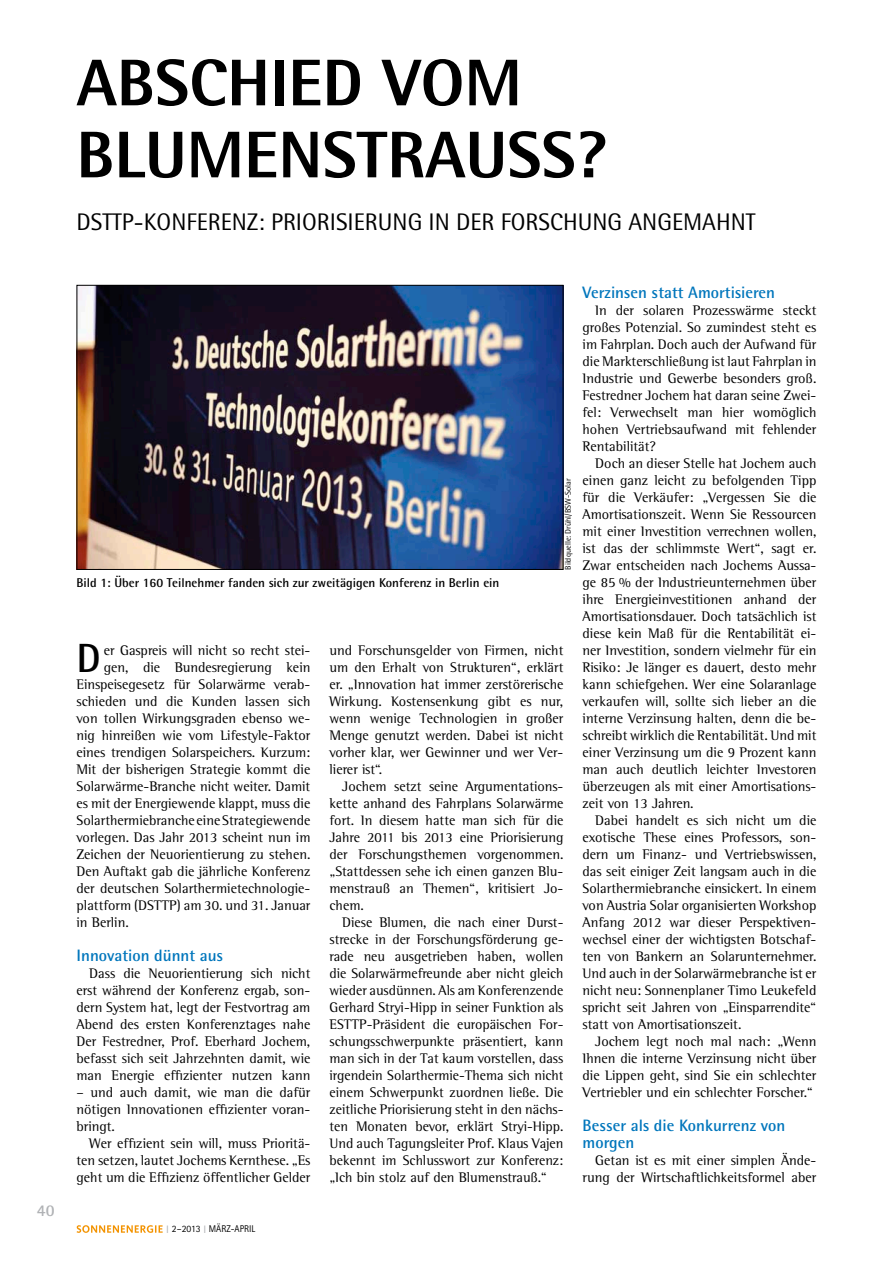
<style>
.page{position:relative;width:893px;height:1263px;background:#fff}
.page>*{position:absolute;margin:0;border:0;box-sizing:border-box;transform-origin:0 0}
.t1{font:800 66px/72px "Rotis Semi Sans Std";color:#000}
.t2{font:700 40.8px "Rotis Semi Sans Std";color:#000}
.t3{font:24px "Rotis Semi Sans Std";color:#000}
.t4{font:700 16.5px/17px "Rotis Semi Sans Std";color:#0076bc}
.t5{font:700 16.5px "Rotis Semi Sans Std";color:#b0b2b5}
.t6{font:14.25px/17px "Rotis Semi Serif Std";color:#000;text-align:justify}
.t7{font:700 12.75px "Rotis Semi Sans Std";color:#000}
.t8{font:9.75px "Rotis Sans Serif Std";color:#000}
.t9{font:8.25px "Rotis Semi Sans Std";color:#000}
.s1{font-size:10.8px;color:#b0b2b5}
</style>
<div class="page">
<svg style="left:77px;top:1225px;width:86px;height:8px"></svg>
<img style="left:79px;top:287px;width:482px;height:281px">
<div style="left:77px;top:285px;width:486px;height:285px;border:1px solid #000"></div>
<h1 class="t1" style="left:77px;top:46px;width:531px">ABSCHIED VOM<br>BLUMENSTRAUSS?</h1>
<h3 class="t3" style="left:77px;top:207px;width:681px">DSTTP-KONFERENZ: PRIORISIERUNG IN DER FORSCHUNG ANGEMAHNT</h3>
<p class="t5" style="left:37px;top:1200px;width:19px">40</p>
<p class="t7" style="left:77px;top:575px;width:424px">Bild 1: Über 160 Teilnehmer fanden sich zur zweitägigen Konferenz in Berlin ein</p>
<p class="t9" style="left:563px;top:570px;width:93px;rotate:-90deg">BILDQUELLE: DRÜ HL/BSW-SOLAR</p>
<h2 class="t2" style="left:77px;top:633px;width:26px">D</h2>
<p class="t6" style="left:104px;top:642px;width:208px">er Gaspreis will nicht so recht stei-</p>
<p class="t6" style="left:104px;top:659px;width:208px">gen, die Bundesregierung kein</p>
<p class="t6" style="left:77px;top:676px;width:235px">Einspeisegesetz für Solarwärme verab-</p>
<p class="t6" style="left:77px;top:693px;width:235px">schieden und die Kunden lassen sich</p>
<p class="t6" style="left:77px;top:710px;width:235px">von tollen Wirkungsgraden ebenso we-</p>
<p class="t6" style="left:77px;top:727px;width:235px">nig hinreißen wie vom Lifestyle-Faktor</p>
<p class="t6" style="left:77px;top:744px;width:235px">eines trendigen Solarspeichers. Kurzum:</p>
<p class="t6" style="left:77px;top:761px;width:235px">Mit der bisherigen Strategie kommt die</p>
<p class="t6" style="left:77px;top:778px;width:235px">Solarwärme-Branche nicht weiter. Damit</p>
<p class="t6" style="left:77px;top:795px;width:235px">es mit der Energiewende klappt, muss die</p>
<p class="t6" style="left:77px;top:812px;width:235px">Solarthermiebranche eine Strategiewende</p>
<p class="t6" style="left:77px;top:829px;width:235px">vorlegen. Das Jahr 2013 scheint nun im</p>
<p class="t6" style="left:77px;top:846px;width:235px">Zeichen der Neuorientierung zu stehen.</p>
<p class="t6" style="left:77px;top:863px;width:235px">Den Auftakt gab die jährliche Konferenz</p>
<p class="t6" style="left:77px;top:880px;width:235px">der deutschen Solarthermietechnologie-</p>
<p class="t6" style="left:77px;top:897px;width:235px">plattform (DSTTP) am 30. und 31. Januar</p>
<p class="t6" style="left:77px;top:914px;width:54px">in Berlin.</p>
<p class="t4" style="left:77px;top:947px;width:148px">Innovation dünnt aus</p>
<p class="t6" style="left:77px;top:965px;width:235px;text-indent:13px">Dass die Neuorientierung sich nicht erst während der Konferenz ergab, son&shy;dern System hat, legt der Festvortrag am Abend des ersten Konferenztages nahe Der Festredner, Prof. Eberhard Jochem, befasst sich seit Jahrzehnten damit, wie man Energie effizienter nutzen kann</p>
<p class="t6" style="left:77px;top:1084px;width:235px">– und auch damit, wie man die dafür nötigen Innovationen effizienter voran&shy;bringt.</p>
<p class="t6" style="left:77px;top:1135px;width:235px;text-indent:13px">Wer effizient sein will, muss Prioritä&shy;ten setzen, lautet Jochems Kernthese. „Es geht um die Effizienz öffentlicher Gelder</p>
<p class="t6" style="left:330px;top:642px;width:235px">und Forschunsgelder von Firmen, nicht um den Erhalt von Strukturen“, erklärt er. „Innovation hat immer zerstörerische Wirkung. Kostensenkung gibt es nur, wenn wenige Technologien in großer Menge genutzt werden. Dabei ist nicht vorher klar, wer Gewinner und wer Ver&shy;lierer ist“.</p>
<p class="t6" style="left:330px;top:778px;width:235px;text-indent:13px">Jochem setzt seine Argumentations&shy;kette anhand des Fahrplans Solarwärme fort. In diesem hatte man sich für die Jahre 2011 bis 2013 eine Priorisierung der Forschungsthemen vorgenommen. „Stattdessen sehe ich einen ganzen Blu&shy;menstrauß an Themen“, kritisiert Jo&shy;chem.</p>
<p class="t6" style="left:330px;top:914px;width:235px;text-indent:13px">Diese Blumen, die nach einer Durst&shy;strecke in der Forschungsförderung ge&shy;rade neu ausgetrieben haben, wollen die Solarwärmefreunde aber nicht gleich wieder ausdünnen. Als am Konferenzende Gerhard Stryi-Hipp in seiner Funktion als ESTTP-Präsident die europäischen For&shy;schungsschwerpunkte präsentiert, kann man sich in der Tat kaum vorstellen, dass irgendein Solarthermie-Thema sich nicht einem Schwerpunkt zuordnen ließe. Die zeitliche Priorisierung steht in den nächs&shy;ten Monaten bevor, erklärt Stryi-Hipp.<br>Und auch Tagungsleiter Prof. Klaus Vajen bekennt im Schlusswort zur Konferenz: „Ich bin stolz auf den Blumenstrauß.“</p>
<p class="t4" style="left:583px;top:283px;width:194px">Verzinsen statt Amortisieren</p>
<p class="t6" style="left:583px;top:301px;width:235px;text-indent:13px">In der solaren Prozesswärme steckt großes Potenzial. So zumindest steht es im Fahrplan. Doch auch der Aufwand für die Markterschließung ist laut Fahrplan in Industrie und Gewerbe besonders groß.<br>Festredner Jochem hat daran seine Zwei&shy;fel: Verwechselt man hier womöglich hohen Vertriebsaufwand mit fehlender Rentabilität?</p>
<p class="t6" style="left:583px;top:454px;width:235px;text-indent:13px">Doch an dieser Stelle hat Jochem auch einen ganz leicht zu befolgenden Tipp für die Verkäufer: „Vergessen Sie die Amortisationszeit. Wenn Sie Ressourcen mit einer Investition verrechnen wollen, ist das der schlimmste Wert“, sagt er.<br>Zwar entscheiden nach Jochems Aussa&shy;ge 85 % der Industrieunternehmen über ihre Energieinvestitionen anhand der Amortisationsdauer. Doch tatsächlich ist diese kein Maß für die Rentabilität ei&shy;ner Investition, sondern vielmehr für ein Risiko: Je länger es dauert, desto mehr kann schiefgehen. Wer eine Solaranlage verkaufen will, sollte sich lieber an die interne Verzinsung halten, denn die be&shy;schreibt wirklich die Rentabilität. Und mit einer Verzinsung um die 9 Prozent kann man auch deutlich leichter Investoren überzeugen als mit einer Amortisations&shy;zeit von 13 Jahren.</p>
<p class="t6" style="left:583px;top:812px;width:235px;text-indent:13px">Dabei handelt es sich nicht um die exotische These eines Professors, son&shy;dern um Finanz- und Vertriebswissen, das seit einiger Zeit langsam auch in die Solarthermiebranche einsickert. In einem von Austria Solar organisierten Workshop Anfang 2012 war dieser Perspektiven&shy;wechsel einer der wichtigsten Botschaf&shy;ten von Bankern an Solarunternehmer.<br>Und auch in der Solarwärmebranche ist er nicht neu: Sonnenplaner Timo Leukefeld spricht seit Jahren von „Einsparrendite“ statt von Amortisationszeit.</p>
<p class="t6" style="left:583px;top:1033px;width:235px;text-indent:13px">Jochem legt noch mal nach: „Wenn Ihnen die interne Verzinsung nicht über die Lippen geht, sind Sie ein schlechter Vertriebler und ein schlechter Forscher.“</p>
<p class="t4" style="left:583px;top:1117px;width:204px">Besser als die Konkurrenz von morgen</p>
<p class="t6" style="left:583px;top:1152px;width:235px;text-align:right">Getan ist es mit einer simplen Ände&shy;rung der Wirtschaftlichkeitsformel aber</p>
<p class="t8" style="left:166px;top:1223px;width:91px"><span class="s1">I</span> 2–2013 <span class="s1">I</span> MÄRZ-APRI L</p>
</div>
